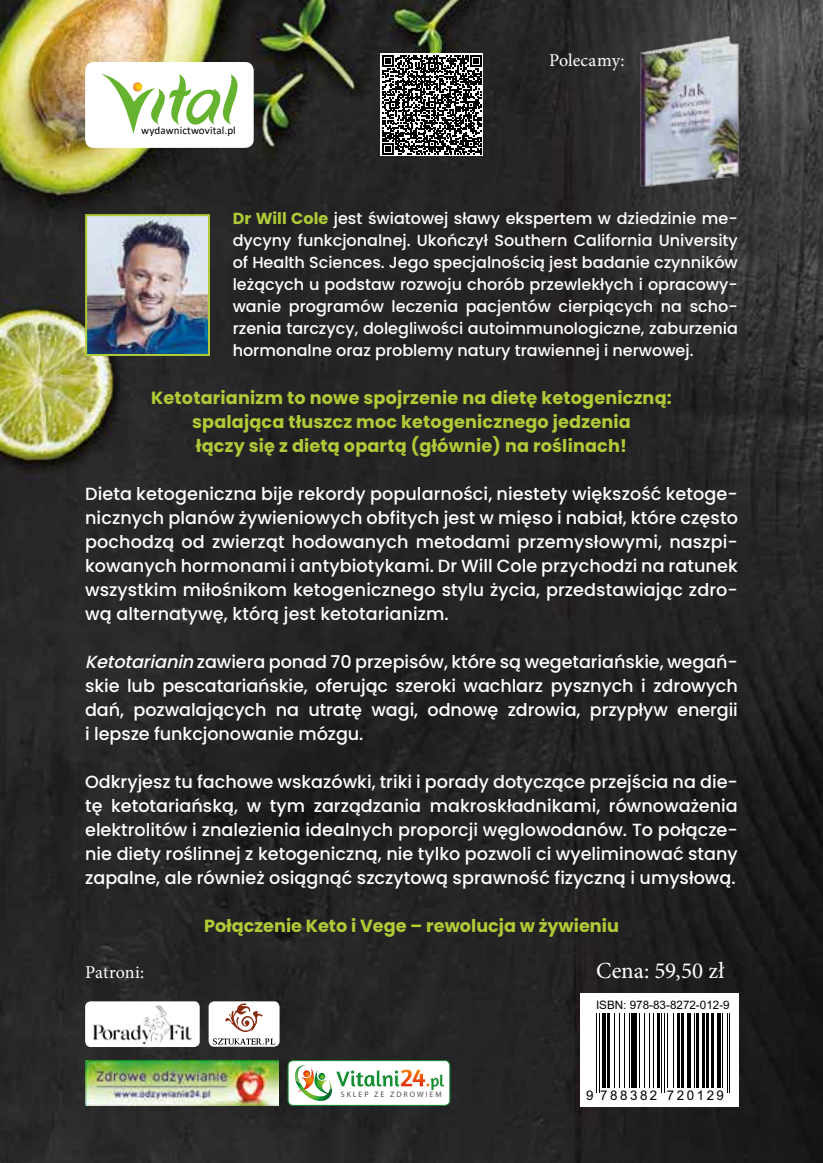
<style>
.page{position:relative;width:823px;height:1163px;background:#fff}
.page>*{position:absolute;margin:0;border:0;box-sizing:border-box;transform-origin:0 0}
.t1{font:23px "Minion Pro";color:#fff}
.t2{font:18px "Minion Pro";color:#fff}
.t3{font:500 17.6px/24px "Poppins";color:#fff;text-align:justify}
.t4{font:700 17.6px/24px "Poppins";letter-spacing:.01em;color:#afcb37;text-align:center}
.t5{font:500 16px/22px "Poppins";color:#fff;text-align:justify}
.t6{font:13.4px "Arial";letter-spacing:.19em;color:#000}
.t7{font:11.6px "Arial";color:#000}
.t8{font:11px "Calibri";letter-spacing:.01em;color:#000}
.t9{font:7.8px "Myriad Pro";letter-spacing:.25em;color:#4a4a49}
.s1{font-weight:700;color:#afcb37}
.s2{font-style:italic}
</style>
<div class="page">
<img style="left:0;top:0;width:822px;height:1162px">
<div style="left:85px;top:62px;width:168px;height:86px;background:#fff;border-radius:9px"></div>
<svg style="left:101px;top:74px;width:136px;height:60px"></svg>
<div style="left:579px;top:992px;width:159px;height:114px;background:#fff"></div>
<hr style="left:595px;top:1013px;width:1px;height:79px;background:#000">
<hr style="left:598px;top:1013px;width:1px;height:79px;background:#000">
<svg style="left:602px;top:1013px;width:3px;height:74px"></svg>
<hr style="left:607px;top:1013px;width:2px;height:74px;background:#000">
<hr style="left:614px;top:1013px;width:1px;height:74px;background:#000">
<hr style="left:618px;top:1013px;width:1px;height:74px;background:#000">
<hr style="left:624px;top:1013px;width:1px;height:74px;background:#000">
<hr style="left:628px;top:1013px;width:1px;height:74px;background:#000">
<div style="left:631px;top:1013px;width:5px;height:74px;background:#000"></div>
<hr style="left:638px;top:1013px;width:1px;height:74px;background:#000">
<hr style="left:644px;top:1013px;width:1px;height:74px;background:#000">
<hr style="left:648px;top:1013px;width:1px;height:74px;background:#000">
<hr style="left:652px;top:1013px;width:1px;height:74px;background:#000">
<hr style="left:656px;top:1013px;width:3px;height:74px;background:#000">
<hr style="left:661px;top:1013px;width:1px;height:79px;background:#000">
<hr style="left:663px;top:1013px;width:1px;height:79px;background:#000">
<hr style="left:666px;top:1013px;width:1px;height:74px;background:#000">
<hr style="left:672px;top:1013px;width:1px;height:74px;background:#000">
<hr style="left:676px;top:1013px;width:3px;height:74px;background:#000">
<hr style="left:680px;top:1013px;width:3px;height:74px;background:#000">
<svg style="left:687px;top:1013px;width:3px;height:74px"></svg>
<hr style="left:693px;top:1013px;width:1px;height:74px;background:#000">
<hr style="left:696px;top:1013px;width:2px;height:74px;background:#000">
<hr style="left:702px;top:1013px;width:2px;height:74px;background:#000">
<hr style="left:706px;top:1013px;width:2px;height:74px;background:#000">
<hr style="left:710px;top:1013px;width:3px;height:74px;background:#000">
<svg style="left:717px;top:1013px;width:3px;height:74px"></svg>
<hr style="left:721px;top:1013px;width:1px;height:74px;background:#000">
<hr style="left:726px;top:1013px;width:1px;height:79px;background:#000">
<hr style="left:729px;top:1013px;width:1px;height:79px;background:#000">
<svg style="left:380px;top:54px;width:102px;height:102px"></svg>
<svg style="left:382px;top:55px;width:99px;height:99px"></svg>
<img style="left:85px;top:1060px;width:194px;height:45px">
<div style="left:287px;top:1060px;width:163px;height:45px;border:1px solid #148e30;border-radius:5px"></div>
<svg style="left:291px;top:1062px;width:156px;height:41px"></svg>
<div style="left:208px;top:1001px;width:71px;height:45px;background:#fff;border-radius:6px"></div>
<svg style="left:225px;top:1003px;width:37px;height:28px"></svg>
<svg style="left:213px;top:1038px;width:62px;height:6px"></svg>
<img style="left:88px;top:217px;width:119px;height:136px">
<div style="left:85px;top:214px;width:125px;height:142px;border:2px solid #afcb37"></div>
<div style="left:85px;top:1001px;width:114px;height:45px;background:#fff;border-radius:6px"></div>
<img style="left:87px;top:1002px;width:105px;height:43px">
<img style="left:612px;top:10px;width:149px;height:200px">
<p class="t8" style="left:141px;top:122px;width:96px">wydawnictwovital.pl</p>
<p class="t2" style="left:549px;top:48px;width:77px">Polecamy:</p>
<p class="t5" style="left:232px;top:207px;width:506px"><span class="s1">Dr Will Cole</span> jest światowej sławy ekspertem w dziedzinie me&shy;dycyny funkcjonalnej. Ukończył Southern California University of Health Sciences. Jego specjalnością jest badanie czynników leżących u podstaw rozwoju chorób przewlekłych i opracowy&shy;wanie programów leczenia pacjentów cierpiących na scho&shy;rzenia tarczycy, dolegliwości autoimmunologiczne, zaburzenia hormonalne oraz problemy natury trawiennej i nerwowej.</p>
<p class="t4" style="left:151px;top:386px;width:522px">Ketotarianizm to nowe spojrzenie na dietę ketogeniczną: spalająca tłuszcz moc ketogenicznego jedzenia<br>łączy się z dietą opartą (głównie) na roślinach!</p>
<p class="t3" style="left:85px;top:482px;width:654px">Dieta ketogeniczna bije rekordy popularności, niestety większość ketoge&shy;nicznych planów żywieniowych obfitych jest w mięso i nabiał, które często pochodzą od zwierząt hodowanych metodami przemysłowymi, naszpi&shy;kowanych hormonami i antybiotykami. Dr Will Cole przychodzi na ratunek wszystkim miłośnikom ketogenicznego stylu życia, przedstawiając zdro&shy;wą alternatywę, którą jest ketotarianizm.</p>
<p class="t3" style="left:85px;top:650px;width:654px"><span class="s2">Ketotarianin</span>zawiera ponad 70 przepisów, które są wegetariańskie, wegań&shy;skie lub pescatariańskie, oferując szeroki wachlarz pysznych i zdrowych dań, pozwalających na utratę wagi, odnowę zdrowia, przypływ energii i lepsze funkcjonowanie mózgu.</p>
<p class="t3" style="left:85px;top:770px;width:654px">Odkryjesz tu fachowe wskazówki, triki i porady dotyczące przejścia na die&shy;tę ketotariańską, w tym zarządzania makroskładnikami, równoważenia elektrolitów i znalezienia idealnych proporcji węglowodanów. To połącze&shy;nie diety roślinnej z ketogeniczną, nie tylko pozwoli ci wyeliminować stany zapalne, ale również osiągnąć szczytową sprawność fizyczną i umysłową.</p>
<p class="t4" style="left:204px;top:914px;width:416px">Połączenie Keto i Vege – rewolucja w żywieniu</p>
<p class="t2" style="left:85px;top:960px;width:61px">Patroni:</p>
<p class="t1" style="left:595px;top:955px;width:130px">Cena: 59,50 zł</p>
<p class="t7" style="left:595px;top:996px;width:135px">ISBN: 978-83-8272-012-9</p>
<p class="t9" style="left:340px;top:1089px;width:102px">SKLEP ZE ZDROWIEM</p>
<p class="t6" style="left:585px;top:1085px;width:139px">9 788382 720129</p>
</div>
